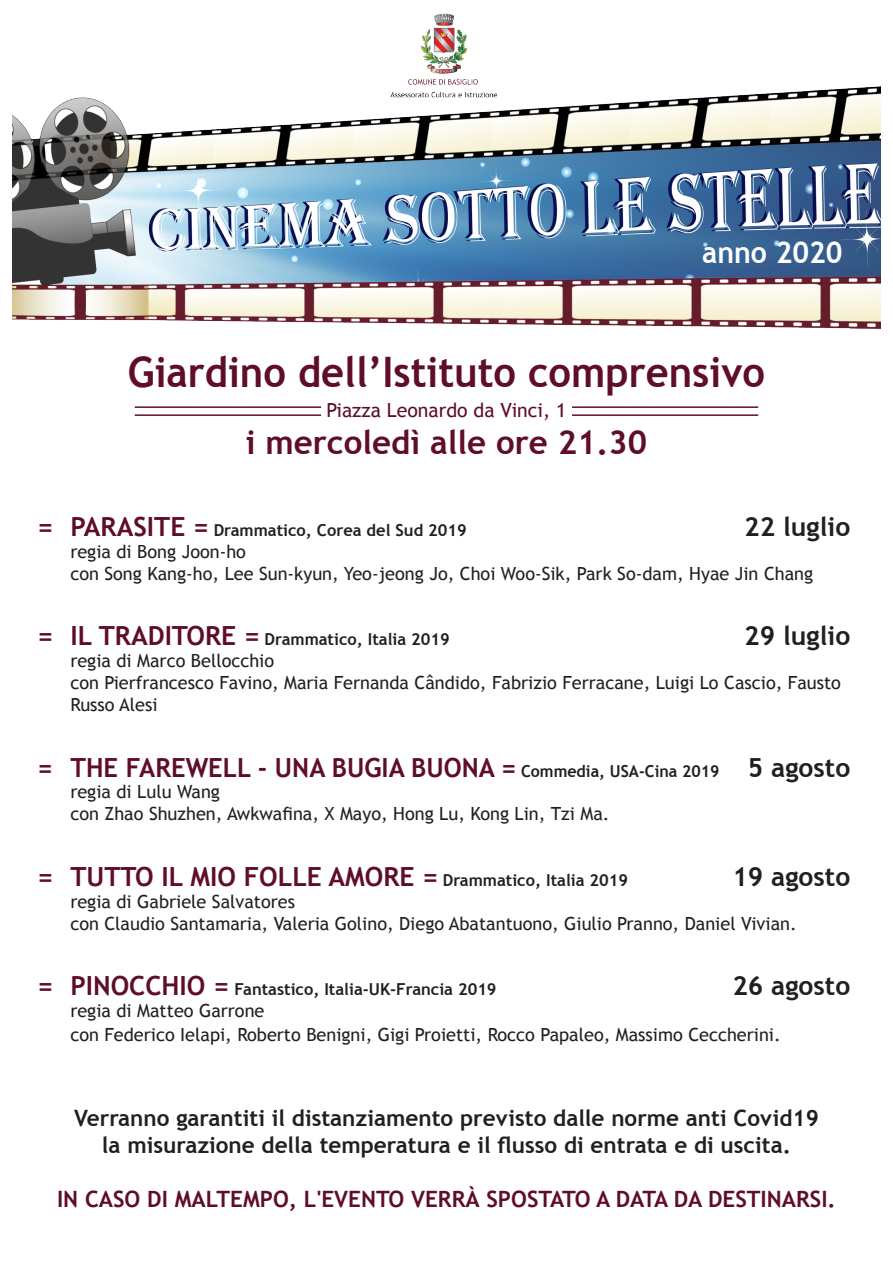
<style>
.page{position:relative;width:893px;height:1263px;background:#fff}
.page>*{position:absolute;margin:0;border:0;box-sizing:border-box;transform-origin:0 0}
.t1{font:700 45px "Trebuchet MS";color:#661d2b}
.t2{font:700 42px "Trebuchet MS";color:#5f0d29;scale:.95 1}
.t3{font:700 33px "Trebuchet MS";color:#5f0d29}
.t4{font:700 33px "Trebuchet MS";color:#661d2b}
.t5{font:700 30px "Trebuchet MS";color:#fff;scale:.95 1}
.t6{font:700 26.4px "Trebuchet MS";color:#5f0d29}
.t7{font:700 26.4px "Trebuchet MS";color:#231f20}
.t8{font:700 22.5px "Trebuchet MS";color:#231f20}
.t9{font:700 22.5px "Trebuchet MS";color:#5f0d29}
.t10{font:19.5px "Trebuchet MS";color:#661d2b}
.t11{font:19.5px "Trebuchet MS";color:#5f0d29}
.t12{font:18.15px/21.8px "Trebuchet MS";color:#231f20}
.t13{font:700 16.5px "Trebuchet MS";color:#231f20}
.s1{font-size:26.4px;color:#5f0d29}
.s2{font-size:16.5px;color:#231f20}
.s3{color:#231f20}
</style>
<div class="page">
<img style="left:13px;top:87px;width:868px;height:242px">
<img style="left:385px;top:13px;width:116px;height:93px">
<hr style="left:135px;top:406px;width:186px;height:2px;background:#5f0d29">
<hr style="left:572px;top:406px;width:186px;height:2px;background:#5f0d29">
<hr style="left:135px;top:414px;width:186px;height:2px;background:#5f0d29">
<hr style="left:572px;top:414px;width:186px;height:2px;background:#5f0d29">
<p class="t5" style="left:702px;top:234px;width:149px">anno 2020</p>
<p class="t1" style="left:247px;top:339px;width:392px">Piazza del Comune</p>
<p class="t10" style="left:330px;top:391px;width:232px">Piazza Leonardo da Vinci,1</p>
<p class="t4" style="left:262px;top:414px;width:352px">i giovedì alle ore 21:45</p>
<p class="t2" style="left:128px;top:346px;width:672px">Giardino dell’Istituto comprensivo</p>
<p class="t11" style="left:327px;top:398px;width:241px">Piazza Leonardo da Vinci, 1</p>
<p class="t3" style="left:246px;top:422px;width:403px">i mercoledì alle ore 21.30</p>
<p class="t13" style="left:38px;top:520px;width:431px"><span class="s1">= PARASITE =</span> Drammatico, Corea del Sud 2019</p>
<p class="t7" style="left:744px;top:510px;width:108px">22 luglio</p>
<p class="t12" style="left:70px;top:541px;width:177px">regia di Bong Joon-ho</p>
<p class="t12" style="left:70px;top:563px;width:744px">con Song Kang-ho, Lee Sun-kyun, Yeo-jeong Jo, Choi Woo-Sik, Park So-dam, Hyae Jin Chang</p>
<p class="t13" style="left:38px;top:629px;width:414px"><span class="s1">= IL TRADITORE =</span> Drammatico, Italia 2019</p>
<p class="t7" style="left:744px;top:620px;width:108px">29 luglio</p>
<p class="t12" style="left:70px;top:650px;width:205px">regia di Marco Bellocchio</p>
<p class="t12" style="left:70px;top:672px;width:772px">con Pierfrancesco Favino, Maria Fernanda Cândido, Fabrizio Ferracane, Luigi Lo Cascio, Fausto<br>Russo Alesi</p>
<p class="t6" style="left:38px;top:751px;width:814px">= THE FAREWELL - UNA BUGIA BUONA = <span class="s2">Commedia, USA-Cina 2019</span> <span class="s3">5 agosto</span></p>
<p class="t12" style="left:70px;top:781px;width:151px">regia di Lulu Wang</p>
<p class="t12" style="left:70px;top:803px;width:541px">con Zhao Shuzhen, Awkwafina, X Mayo, Hong Lu, Kong Lin, Tzi Ma.</p>
<p class="t6" style="left:38px;top:860px;width:592px">= TUTTO IL MIO FOLLE AMORE = <span class="s2">Drammatico, Italia 2019</span></p>
<p class="t7" style="left:732px;top:860px;width:119px">19 agosto</p>
<p class="t12" style="left:70px;top:891px;width:226px">regia di Gabriele Salvatores</p>
<p class="t12" style="left:70px;top:912px;width:728px">con Claudio Santamaria, Valeria Golino, Diego Abatantuono, Giulio Pranno, Daniel Vivian.</p>
<p class="t13" style="left:38px;top:979px;width:460px"><span class="s1">= PINOCCHIO =</span> Fantastico, Italia-UK-Francia 2019</p>
<p class="t7" style="left:732px;top:969px;width:119px">26 agosto</p>
<p class="t12" style="left:70px;top:1000px;width:196px">regia di Matteo Garrone</p>
<p class="t12" style="left:70px;top:1024px;width:712px">con Federico Ielapi, Roberto Benigni, Gigi Proietti, Rocco Papaleo, Massimo Ceccherini.</p>
<p class="t8" style="left:74px;top:1104px;width:746px">Verranno garantiti il distanziamento previsto dalle norme anti Covid19</p>
<p class="t8" style="left:102px;top:1131px;width:690px">la misurazione della temperatura e il flusso di entrata e di uscita.</p>
<p class="t9" style="left:57px;top:1185px;width:780px">IN CASO DI MALTEMPO, L'EVENTO VERRÀ SPOSTATO A DATA DA DESTINARSI.</p>
</div>
